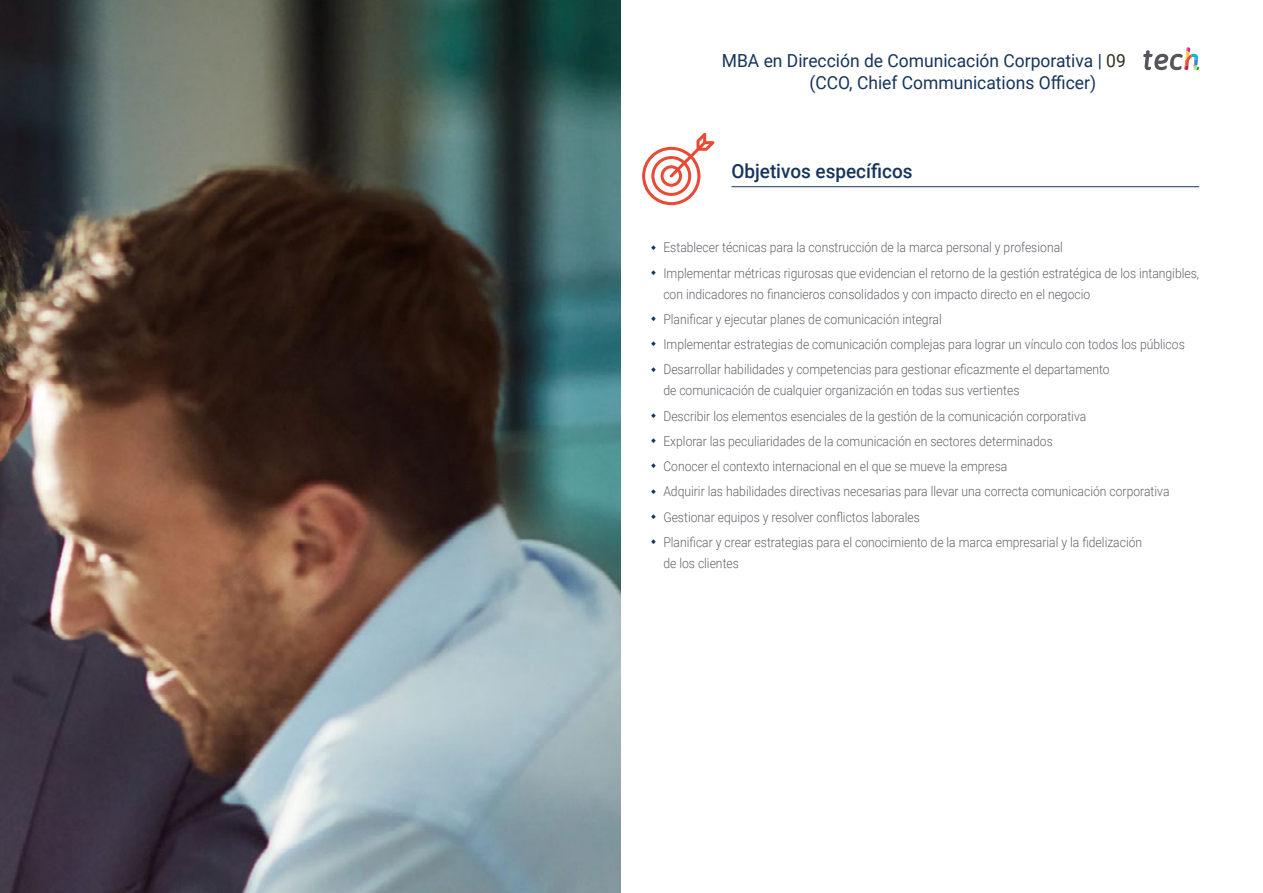
<style>
.page{position:relative;width:1263px;height:893px;background:#fff}
.page>*{position:absolute;margin:0;border:0;box-sizing:border-box;transform-origin:0 0}
.t1{font:500 19.5px "Roboto";color:#17355b}
.t2{font:18px/22.5px "Roboto";color:#16355a}
.t3{font:300 13.5px/25.2px "Roboto";color:#61646a;scale:.9 1}
.s1{color:#143459}
.s2{color:#312e20}
</style>
<div class="page">
<svg style="left:1143px;top:47px;width:56px;height:24px"></svg>
<img style="left:0;top:0;width:621px;height:893px">
<hr style="left:731px;top:186px;width:468px;height:1px;background:#17355b">
<svg style="left:642px;top:133px;width:72px;height:72px"></svg>
<h2 class="t2" style="left:809px;top:48px;width:318px;text-indent:-88px">MBA en Dirección de Comunicación Corporativa <span class="s1">|</span> <span class="s2">09 </span>(CCO, Chief Communications Officer)</h2>
<h1 class="t1" style="left:731px;top:158px;width:183px">Objetivos específicos</h1>
<p class="t3" style="left:663px;top:234px;width:597px">Establecer técnicas para la construcción de la marca personal y profesional<br>Implementar métricas rigurosas que evidencian el retorno de la gestión estratégica de los intangibles,</p>
<p class="t3" style="left:663px;top:281px;width:581px">con indicadores no financieros consolidados y con impacto directo en el negocio<br>Planificar y ejecutar planes de comunicación integral<br>Implementar estrategias de comunicación complejas para lograr un vínculo con todos los públicos Desarrollar habilidades y competencias para gestionar eficazmente el departamento</p>
<p class="t3" style="left:663px;top:377px;width:564px">de comunicación de cualquier organización en todas sus vertientes<br>Describir los elementos esenciales de la gestión de la comunicación corporativa<br>Explorar las peculiaridades de la comunicación en sectores determinados<br>Conocer el contexto internacional en el que se mueve la empresa<br>Adquirir las habilidades directivas necesarias para llevar una correcta comunicación corporativa Gestionar equipos y resolver conflictos laborales<br>Planificar y crear estrategias para el conocimiento de la marca empresarial y la fidelización</p>
<p class="t3" style="left:663px;top:550px;width:86px">de los clientes</p>
</div>
